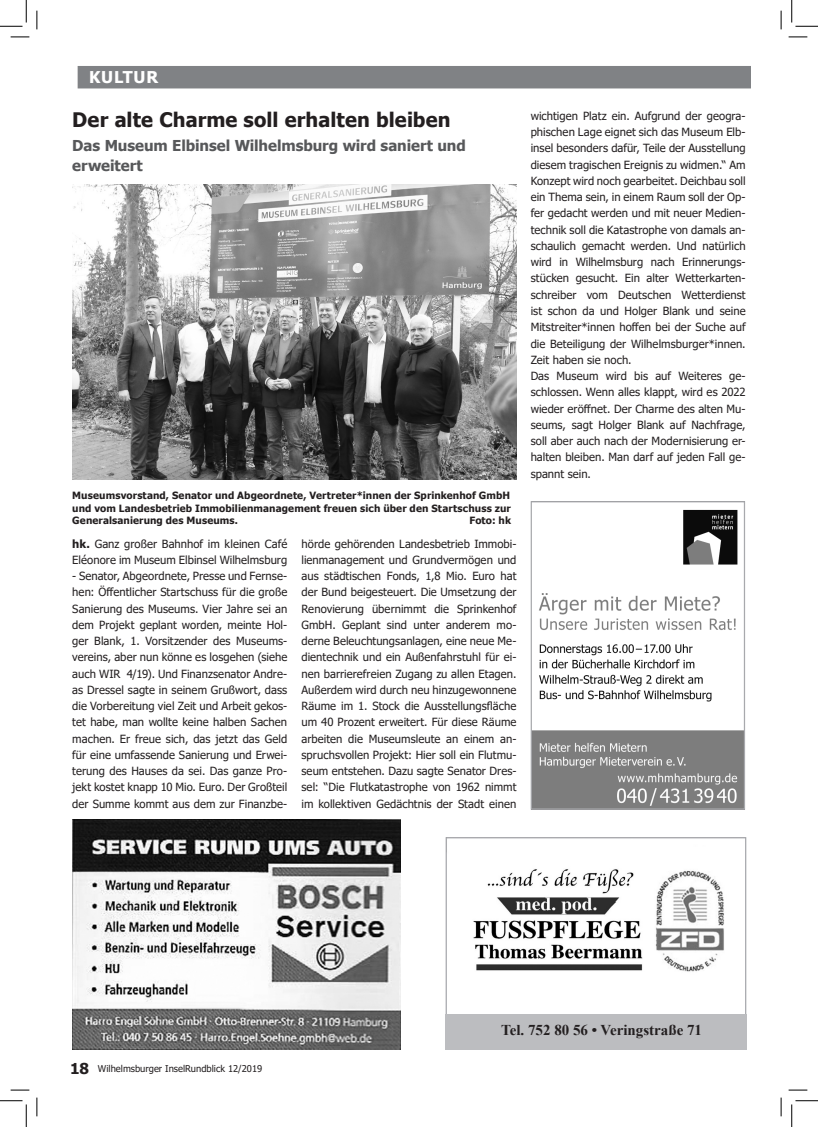
<style>
.page{position:relative;width:818px;height:1127px;background:#fff}
.page>*{position:absolute;margin:0;border:0;box-sizing:border-box;transform-origin:0 0}
.t1{font:700 20px "Tahoma";letter-spacing:.005em;color:#231f20}
.t2{font:700 16.25px "Tahoma";letter-spacing:.045em;color:#fff}
.t3{font:700 15px/20.5px "Tahoma";letter-spacing:-.005em;color:#57585a}
.t4{font:700 15px "Times New Roman";color:#231f20}
.t5{font:11.25px/16.2px "Tahoma";letter-spacing:.005em;color:#231f20}
.t6{font:700 10px/12.5px "Tahoma";letter-spacing:.015em;color:#231f20;text-align:justify}
.t7{font:9.38px "Tahoma";color:#231f20}
.s1{font-weight:700}
.s2{font-weight:700;font-size:15px}
</style>
<div class="page">
<div style="left:78px;top:66px;width:673px;height:22px;background:#808285"></div>
<img style="left:72px;top:185px;width:444px;height:294px">
<img style="left:72px;top:819px;width:328px;height:230px">
<img style="left:448px;top:838px;width:296px;height:134px">
<div style="left:446px;top:836px;width:300px;height:213px;border:1px solid #a8a9ad"></div>
<div style="left:446px;top:1014px;width:301px;height:35px;background:#bcbdc0"></div>
<img style="left:533px;top:509px;width:210px;height:298px">
<div style="left:531px;top:501px;width:214px;height:308px;border:1px solid #a8a9ad"></div>
<svg style="left:11px;top:36px;width:18px;height:2px"></svg>
<svg style="left:788px;top:36px;width:19px;height:2px"></svg>
<svg style="left:11px;top:1089px;width:18px;height:1px"></svg>
<svg style="left:788px;top:1089px;width:19px;height:1px"></svg>
<svg style="left:36px;top:11px;width:2px;height:18px"></svg>
<svg style="left:36px;top:1097px;width:2px;height:18px"></svg>
<svg style="left:780px;top:11px;width:2px;height:18px"></svg>
<svg style="left:780px;top:1097px;width:2px;height:18px"></svg>
<svg style="left:0;top:0;width:27px;height:27px"></svg>
<svg style="left:0;top:1100px;width:27px;height:26px"></svg>
<svg style="left:791px;top:0;width:27px;height:27px"></svg>
<svg style="left:791px;top:1100px;width:27px;height:26px"></svg>
<h2 class="t2" style="left:89px;top:66px;width:70px">KULTUR</h2>
<h1 class="t1" style="left:72px;top:105px;width:380px">Der alte Charme soll erhalten bleiben</h1>
<h3 class="t3" style="left:72px;top:135px;width:395px">Das Museum Elbinsel Wilhelmsburg wird saniert und erweitert</h3>
<p class="t6" style="left:72px;top:489px;width:440px">Museumsvorstand, Senator und Abgeordnete, Vertreter*innen der Sprinkenhof GmbH und vom Landesbetrieb Immobilienmanagement freuen sich über den Startschuss zur Generalsanierung des Museums.</p>
<p class="t6" style="left:469px;top:514px;width:43px">Foto: hk</p>
<p class="t5" style="left:72px;top:536px;width:216px"><span class="s1">hk.</span> Ganz großer Bahnhof im kleinen Café<br>Eléonore im Museum Elbinsel Wilhelmsburg</p>
<p class="t5" style="left:72px;top:568px;width:216px;text-align:justify">- Senator, Abgeordnete, Presse und Fernse&shy;hen: Öffentlicher Startschuss für die große Sanierung des Museums. Vier Jahre sei an dem Projekt geplant worden, meinte Hol&shy;ger Blank, 1. Vorsitzender des Museums&shy;vereins, aber nun könne es losgehen (siehe auch WIR 4/19). Und Finanzsenator Andre&shy;as Dressel sagte in seinem Grußwort, dass die Vorbereitung viel Zeit und Arbeit gekos&shy;tet habe, man wollte keine halben Sachen machen. Er freue sich, das jetzt das Geld für eine umfassende Sanierung und Erwei&shy;terung des Hauses da sei. Das ganze Pro&shy;jekt kostet knapp 10 Mio. Euro. Der Großteil der Summe kommt aus dem zur Finanzbe-</p>
<p class="t5" style="left:301px;top:536px;width:216px;text-align:justify">hörde gehörenden Landesbetrieb Immobi&shy;lienmanagement und Grundvermögen und aus städtischen Fonds, 1,8 Mio. Euro hat der Bund beigesteuert. Die Umsetzung der Renovierung übernimmt die Sprinkenhof GmbH. Geplant sind unter anderem mo&shy;derne Beleuchtungsanlagen, eine neue Me&shy;dientechnik und ein Außenfahrstuhl für ei&shy;nen barrierefreien Zugang zu allen Etagen.<br>Außerdem wird durch neu hinzugewonnene Räume im 1. Stock die Ausstellungsfläche um 40 Prozent erweitert. Für diese Räume arbeiten die Museumsleute an einem an&shy;spruchsvollen Projekt: Hier soll ein Flutmu&shy;seum entstehen. Dazu sagte Senator Dres&shy;sel: “Die Flutkatastrophe von 1962 nimmt im kollektiven Gedächtnis der Stadt einen</p>
<p class="t5" style="left:531px;top:108px;width:216px">wichtigen Platz ein. Aufgrund der geogra&shy;phischen Lage eignet sich das Museum Elb&shy;insel besonders dafür, Teile der Ausstellung diesem tragischen Ereignis zu widmen.“ Am Konzept wird noch gearbeitet. Deichbau soll ein Thema sein, in einem Raum soll der Op&shy;fer gedacht werden und mit neuer Medien&shy;technik soll die Katastrophe von damals an&shy;schaulich gemacht werden. Und natürlich wird in Wilhelmsburg nach Erinnerungs&shy;stücken gesucht. Ein alter Wetterkarten&shy;schreiber vom Deutschen Wetterdienst ist schon da und Holger Blank und seine Mitstreiter*innen hoffen bei der Suche auf die Beteiligung der Wilhelmsburger*innen.<br>Zeit haben sie noch.<br>Das Museum wird bis auf Weiteres ge&shy;schlossen. Wenn alles klappt, wird es 2022 wieder eröffnet. Der Charme des alten Mu&shy;seums, sagt Holger Blank auf Nachfrage, soll aber auch nach der Modernisierung er&shy;halten bleiben. Man darf auf jeden Fall ge&shy;spannt sein.</p>
<p class="t7" style="left:70px;top:1062px;width:194px"><span class="s2">18</span> Wilhelmsburger InselRundblick 12/2019</p>
<h3 class="t4" style="left:501px;top:1018px;width:202px">Tel. 752 80 56 • Veringstraße 71</h3>
</div>
